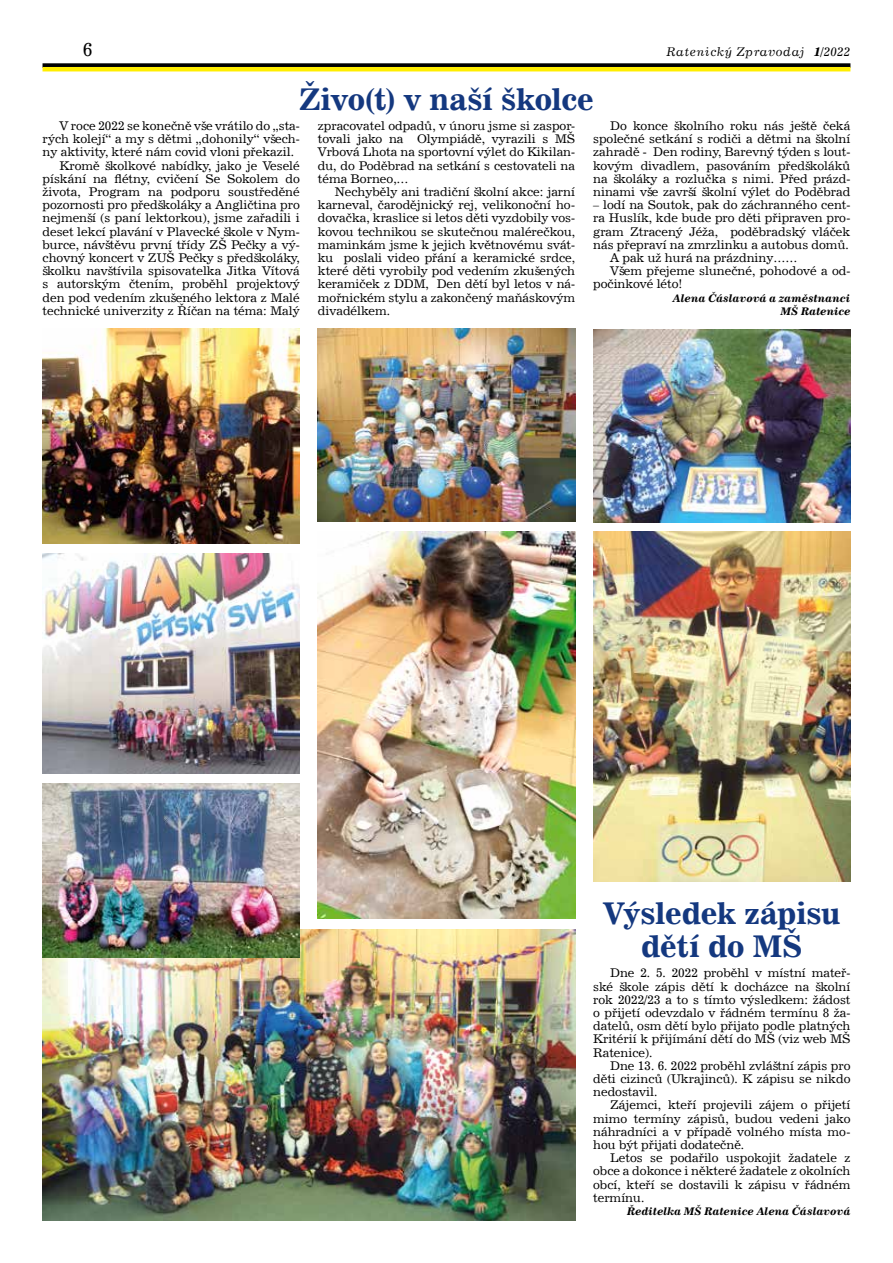
<style>
.page{position:relative;width:893px;height:1263px;background:#fff}
.page>*{position:absolute;margin:0;border:0;box-sizing:border-box;transform-origin:0 0}
.t1{font:700 30px/33px "News 702 AT";letter-spacing:-.015em;color:#14387f;text-align:center}
.t2{font:18px "News 702 AT";color:#000}
.t3{font:12px/13.2px "News 702 AT";color:#000;text-align:justify}
.t4{font:italic 12px "News 702 AT";letter-spacing:.06em;color:#000}
.t5{font:italic 700 10.5px/13.5px "News 702 AT";letter-spacing:.02em;color:#000;text-align:right}
.s1{font-weight:700}
</style>
<div class="page">
<div style="left:43px;top:63px;width:807px;height:5px;background:#000"></div>
<hr style="left:43px;top:67px;width:807px;height:4px;background:#ffed00">
<img style="left:43px;top:929px;width:532px;height:291px">
<img style="left:43px;top:783px;width:257px;height:175px">
<img style="left:318px;top:531px;width:257px;height:387px">
<img style="left:318px;top:328px;width:257px;height:193px">
<img style="left:593px;top:531px;width:257px;height:350px">
<img style="left:593px;top:330px;width:257px;height:192px">
<img style="left:43px;top:554px;width:257px;height:220px">
<img style="left:43px;top:328px;width:257px;height:216px">
<h2 class="t2" style="left:83px;top:38px;width:11px">6</h2>
<p class="t4" style="left:666px;top:44px;width:186px">Ratenický Zpravodaj <span class="s1">1</span>/2022</p>
<h1 class="t1" style="left:299px;top:83px;width:297px">Živo(t) v naší školce</h1>
<p class="t3" style="left:318px;top:119px;width:259px">zpracovatel odpadů, v únoru jsme si zaspor&shy;tovali jako na Olympiádě, vyrazili s MŠ Vrbová Lhota na sportovní výlet do Kikilan&shy;du, do Poděbrad na setkání s cestovateli na téma Borneo,…</p>
<p class="t3" style="left:318px;top:185px;width:259px;text-indent:17px">Nechyběly ani tradiční školní akce: jarní karneval, čarodějnický rej, velikonoční ho&shy;dovačka, kraslice si letos děti vyzdobily vos&shy;kovou technikou se skutečnou malérečkou, maminkám jsme k jejich květnovému svát&shy;ku poslali video přání a keramické srdce, které děti vyrobily pod vedením zkušených keramiček z DDM, Den dětí byl letos v ná&shy;mořnickém stylu a zakončený maňáskovým divadélkem.</p>
<p class="t3" style="left:60px;top:119px;width:242px">V roce 2022 se konečně vše vrátilo do „sta-</p>
<p class="t3" style="left:43px;top:132px;width:259px">rých kolejí“ a my s dětmi „dohonily“ všech-</p>
<p class="t3" style="left:43px;top:145px;width:253px">ny aktivity, které nám covid vloni překazil.</p>
<p class="t3" style="left:60px;top:159px;width:242px">Kromě školkové nabídky, jako je Veselé</p>
<p class="t3" style="left:43px;top:172px;width:259px">pískání na flétny, cvičení Se Sokolem do</p>
<p class="t3" style="left:43px;top:185px;width:259px">života, Program na podporu soustředěné</p>
<p class="t3" style="left:43px;top:198px;width:259px">pozornosti pro předškoláky a Angličtina pro</p>
<p class="t3" style="left:43px;top:211px;width:259px">nejmenší (s paní lektorkou), jsme zařadili i</p>
<p class="t3" style="left:43px;top:225px;width:259px">deset lekcí plavání v Plavecké škole v Nym-</p>
<p class="t3" style="left:43px;top:238px;width:259px">burce, návštěvu první třídy ZŠ Pečky a vý-</p>
<p class="t3" style="left:43px;top:251px;width:259px">chovný koncert v ZUŠ Pečky s předškoláky,</p>
<p class="t3" style="left:43px;top:264px;width:259px">školku navštívila spisovatelka Jitka Vítová</p>
<p class="t3" style="left:43px;top:277px;width:259px">s autorským čtením, proběhl projektový</p>
<p class="t3" style="left:43px;top:291px;width:259px">den pod vedením zkušeného lektora z Malé</p>
<p class="t3" style="left:43px;top:304px;width:259px">technické univerzity z Říčan na téma: Malý</p>
<p class="t3" style="left:593px;top:119px;width:259px;text-indent:17px">Do konce školního roku nás ještě čeká společné setkání s rodiči a dětmi na školní zahradě - Den rodiny, Barevný týden s lout&shy;kovým divadlem, pasováním předškoláků na školáky a rozlučka s nimi. Před prázd&shy;ninami vše završí školní výlet do Poděbrad</p>
<p class="t3" style="left:593px;top:198px;width:259px">– lodí na Soutok, pak do záchranného cent-</p>
<p class="t3" style="left:593px;top:211px;width:259px">ra Huslík, kde bude pro děti připraven pro-</p>
<p class="t3" style="left:593px;top:225px;width:259px">gram Ztracený Jéža, poděbradský vláček</p>
<p class="t3" style="left:593px;top:238px;width:257px">nás přepraví na zmrzlinku a autobus domů.</p>
<p class="t3" style="left:610px;top:251px;width:189px">A pak už hurá na prázdniny……</p>
<p class="t3" style="left:610px;top:264px;width:242px">Všem přejeme slunečné, pohodové a od-</p>
<p class="t3" style="left:593px;top:277px;width:91px">počinkové léto!</p>
<p class="t5" style="left:673px;top:291px;width:179px">Alena Čáslavová a zaměstnanci<br>MŠ Ratenice</p>
<h1 class="t1" style="left:603px;top:896px;width:240px">Výsledek zápisu dětí do MŠ</h1>
<p class="t3" style="left:593px;top:966px;width:259px;text-indent:17px">Dne 2. 5. 2022 proběhl v místní mateř&shy;ské škole zápis dětí k docházce na školní rok 2022/23 a to s tímto výsledkem: žádost o přijetí odevzdalo v řádném termínu 8 ža&shy;datelů, osm dětí bylo přijato podle platných Kritérií k přijímání dětí do MŠ (viz web MŠ Ratenice).</p>
<p class="t3" style="left:593px;top:1059px;width:259px;text-indent:17px">Dne 13. 6. 2022 proběhl zvláštní zápis pro děti cizinců (Ukrajinců). K zápisu se nikdo nedostavil.</p>
<p class="t3" style="left:593px;top:1098px;width:259px;text-indent:17px">Zájemci, kteří projevili zájem o přijetí mimo termíny zápisů, budou vedeni jako náhradníci a v případě volného místa mo&shy;hou být přijati dodatečně.</p>
<p class="t3" style="left:593px;top:1151px;width:259px;text-indent:17px">Letos se podařilo uspokojit žadatele z obce a dokonce i některé žadatele z okolních obcí, kteří se dostavili k zápisu v řádném termínu.</p>
<p class="t5" style="left:627px;top:1205px;width:225px">Ředitelka MŠ Ratenice Alena Čáslavová</p>
</div>
